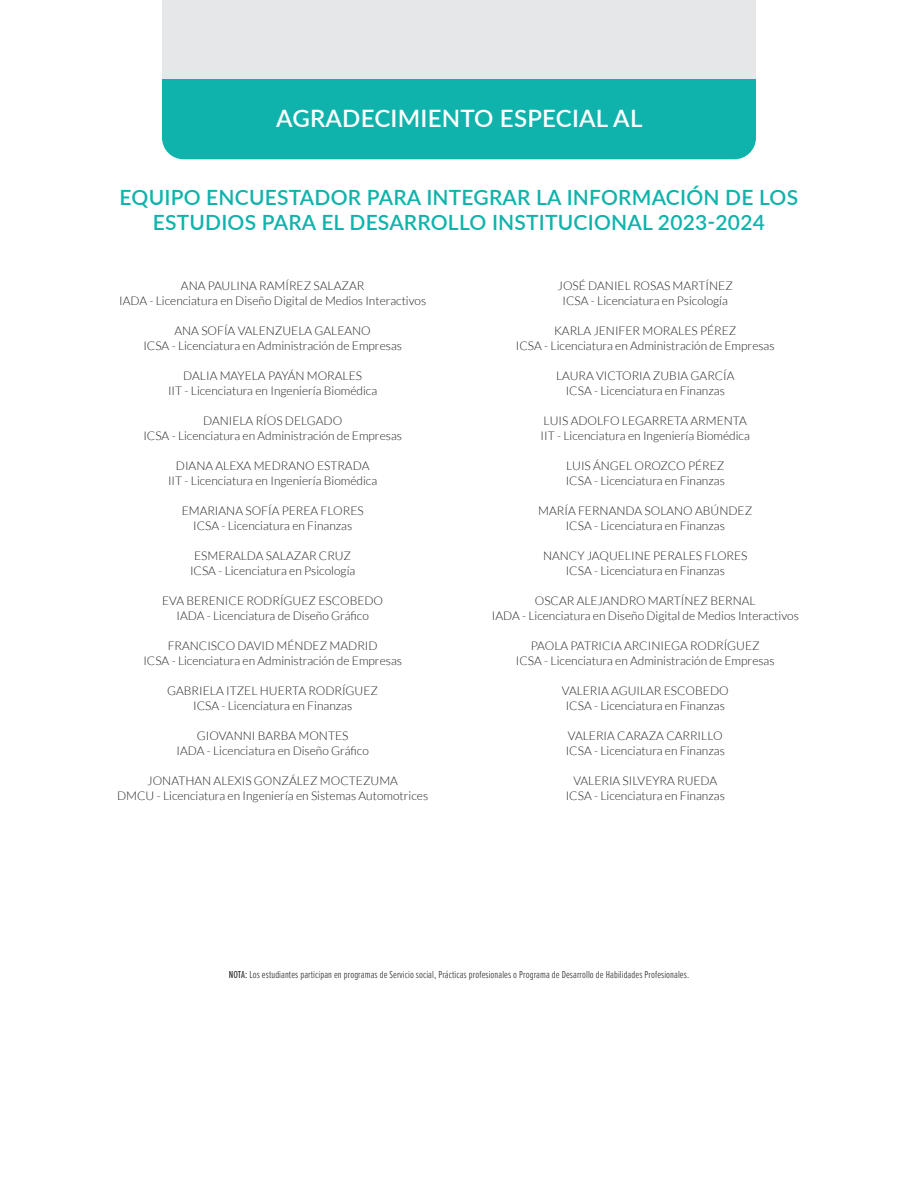
<style>
.page{position:relative;width:918px;height:1188px;background:#fff}
.page>*{position:absolute;margin:0;border:0;box-sizing:border-box;transform-origin:0 0}
.t1{font:600 24px "Lato";letter-spacing:.01em;color:#fff}
.t2{font:600 21px/25.2px "Lato";letter-spacing:.01em;color:#0fb3ab;text-align:center}
.t3{font:300 12px "Lato";color:#231f20}
.Fuente{font:300 10.5px "Proxima Nova Ex Cn";letter-spacing:.01em;color:#231f20}
.s1{font-weight:400}
</style>
<div class="page">
<div style="left:162px;top:78px;width:594px;height:81px;background:#0fb3ab"></div>
<div style="left:162px;top:0;width:594px;height:78px;background:#e6e7e9"></div>
<p class="t1" style="left:276px;top:101px;width:368px">AGRADECIMIENTO ESPECIAL AL</p>
<p class="t2" style="left:120px;top:183px;width:680px">EQUIPO ENCUESTADOR PARA INTEGRAR LA INFORMACIÓN DE LOS<br>ESTUDIOS PARA EL DESARROLLO INSTITUCIONAL 2023-2024</p>
<p class="t3" style="left:181px;top:279px;width:185px">ANA PAULINA RAMÍREZ SALAZAR</p>
<p class="t3" style="left:119px;top:294px;width:309px">IADA - Licenciatura en Diseño Digital de Medios Interactivos</p>
<p class="t3" style="left:175px;top:324px;width:198px">ANA SOFÍA VALENZUELA GALEANO</p>
<p class="t3" style="left:143px;top:339px;width:260px">ICSA - Licenciatura en Administración de Empresas</p>
<p class="t3" style="left:183px;top:369px;width:180px">DALIA MAYELA PAYÁN MORALES</p>
<p class="t3" style="left:168px;top:384px;width:211px">IIT - Licenciatura en Ingeniería Biomédica</p>
<p class="t3" style="left:203px;top:414px;width:141px">DANIELA RÍOS DELGADO</p>
<p class="t3" style="left:143px;top:429px;width:260px">ICSA - Licenciatura en Administración de Empresas</p>
<p class="t3" style="left:176px;top:459px;width:195px">DIANA ALEXA MEDRANO ESTRADA</p>
<p class="t3" style="left:168px;top:474px;width:211px">IIT - Licenciatura en Ingeniería Biomédica</p>
<p class="t3" style="left:182px;top:504px;width:184px">EMARIANA SOFÍA PEREA FLORES</p>
<p class="t3" style="left:193px;top:519px;width:161px">ICSA - Licenciatura en Finanzas</p>
<p class="t3" style="left:194px;top:549px;width:159px">ESMERALDA SALAZAR CRUZ</p>
<p class="t3" style="left:190px;top:564px;width:167px">ICSA - Licenciatura en Psicología</p>
<p class="t3" style="left:162px;top:594px;width:223px">EVA BERENICE RODRÍGUEZ ESCOBEDO</p>
<p class="t3" style="left:176px;top:609px;width:194px">IADA - Licenciatura de Diseño Gráfico</p>
<p class="t3" style="left:168px;top:639px;width:211px">FRANCISCO DAVID MÉNDEZ MADRID</p>
<p class="t3" style="left:143px;top:654px;width:260px">ICSA - Licenciatura en Administración de Empresas</p>
<p class="t3" style="left:167px;top:684px;width:212px">GABRIELA ITZEL HUERTA RODRÍGUEZ</p>
<p class="t3" style="left:193px;top:699px;width:161px">ICSA - Licenciatura en Finanzas</p>
<p class="t3" style="left:197px;top:729px;width:153px">GIOVANNI BARBA MONTES</p>
<p class="t3" style="left:177px;top:744px;width:194px">IADA - Licenciatura en Diseño Gráfico</p>
<p class="t3" style="left:147px;top:774px;width:252px">JONATHAN ALEXIS GONZÁLEZ MOCTEZUMA</p>
<p class="t3" style="left:117px;top:789px;width:313px">DMCU - Licenciatura en Ingeniería en Sistemas Automotrices</p>
<p class="t3" style="left:558px;top:279px;width:177px">JOSÉ DANIEL ROSAS MARTÍNEZ</p>
<p class="t3" style="left:563px;top:294px;width:167px">ICSA - Licenciatura en Psicología</p>
<p class="t3" style="left:554px;top:324px;width:184px">KARLA JENIFER MORALES PÉREZ</p>
<p class="t3" style="left:516px;top:339px;width:260px">ICSA - Licenciatura en Administración de Empresas</p>
<p class="t3" style="left:556px;top:369px;width:180px">LAURA VICTORIA ZUBIA GARCÍA</p>
<p class="t3" style="left:566px;top:384px;width:161px">ICSA - Licenciatura en Finanzas</p>
<p class="t3" style="left:544px;top:414px;width:205px">LUIS ADOLFO LEGARRETA ARMENTA</p>
<p class="t3" style="left:541px;top:429px;width:211px">IIT - Licenciatura en Ingeniería Biomédica</p>
<p class="t3" style="left:566px;top:459px;width:160px">LUIS ÁNGEL OROZCO PÉREZ</p>
<p class="t3" style="left:566px;top:474px;width:161px">ICSA - Licenciatura en Finanzas</p>
<p class="t3" style="left:538px;top:504px;width:215px">MARÍA FERNANDA SOLANO ABÚNDEZ</p>
<p class="t3" style="left:566px;top:519px;width:161px">ICSA - Licenciatura en Finanzas</p>
<p class="t3" style="left:543px;top:549px;width:206px">NANCY JAQUELINE PERALES FLORES</p>
<p class="t3" style="left:566px;top:564px;width:161px">ICSA - Licenciatura en Finanzas</p>
<p class="t3" style="left:535px;top:594px;width:222px">OSCAR ALEJANDRO MARTÍNEZ BERNAL</p>
<p class="t3" style="left:492px;top:609px;width:309px">IADA - Licenciatura en Diseño Digital de Medios Interactivos</p>
<p class="t3" style="left:531px;top:639px;width:230px">PAOLA PATRICIA ARCINIEGA RODRÍGUEZ</p>
<p class="t3" style="left:516px;top:654px;width:260px">ICSA - Licenciatura en Administración de Empresas</p>
<p class="t3" style="left:562px;top:684px;width:168px">VALERIA AGUILAR ESCOBEDO</p>
<p class="t3" style="left:566px;top:699px;width:161px">ICSA - Licenciatura en Finanzas</p>
<p class="t3" style="left:568px;top:729px;width:156px">VALERIA CARAZA CARRILLO</p>
<p class="t3" style="left:566px;top:744px;width:161px">ICSA - Licenciatura en Finanzas</p>
<p class="t3" style="left:573px;top:774px;width:145px">VALERIA SILVEYRA RUEDA</p>
<p class="t3" style="left:566px;top:789px;width:161px">ICSA - Licenciatura en Finanzas</p>
<p class="Fuente" style="left:229px;top:967px;width:462px"><span class="s1">NOTA:</span> Los estudiantes participan en programas de Servicio social, Prácticas profesionales o Programa de Desarrollo de Habilidades Profesionales.</p>
</div>
